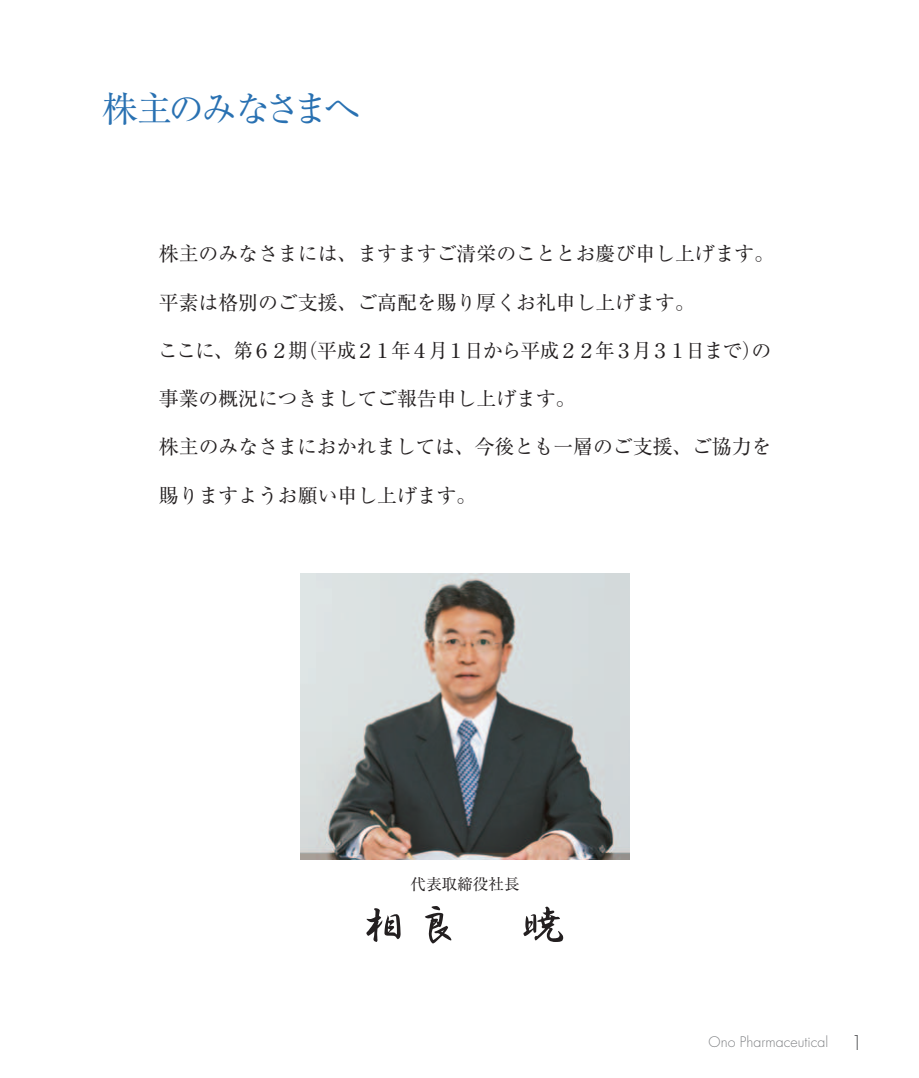
<style>
.page{position:relative;width:919px;height:1078px;background:#fff}
.page>*{position:absolute;margin:0;border:0;box-sizing:border-box;transform-origin:0 0}
.t1{font:35.4px "Ryumin Pro Regular 90 pv RKSJ H";letter-spacing:-.1em;color:#2971b2}
.t2{font:19.8px "Ryumin Pro Regular 90 pv RKSJ H";color:#231f20}
.t3{font:19.8px "Ryumin Pro Regular 90 pv RKSJ H";letter-spacing:-.065em;color:#231f20}
.t4{font:15.6px "Ryumin Pro Regular 90 pv RKSJ H";color:#231f20}
.t5{font:300 14.2px "Futura";color:#808285}
.s1{font-size:19.8px;color:#57585a}
</style>
<div class="page">
<img style="left:300px;top:573px;width:329px;height:286px">
<svg style="left:366px;top:908px;width:34px;height:33px"></svg>
<svg style="left:425px;top:906px;width:26px;height:37px"></svg>
<svg style="left:523px;top:906px;width:40px;height:35px"></svg>
<h1 class="t1" style="left:102px;top:95px;width:259px">株主のみなさまへ</h1>
<p class="t2" style="left:159px;top:246px;width:617px">株主のみなさまには、ますますご清栄のこととお慶び申し上げます。</p>
<p class="t2" style="left:159px;top:295px;width:537px">平素は格別のご支援、ご高配を賜り厚くお礼申し上げます。</p>
<p class="t3" style="left:158px;top:343px;width:614px">ここに、第６２期（平成２１年４月１日から平成２２年３月３１日まで）の</p>
<p class="t2" style="left:159px;top:391px;width:418px">事業の概況につきましてご報告申し上げます。</p>
<p class="t2" style="left:159px;top:439px;width:614px">株主のみなさまにおかれましては、今後とも一層のご支援、ご協力を</p>
<p class="t2" style="left:159px;top:487px;width:319px">賜りますようお願い申し上げます。</p>
<p class="t4" style="left:410px;top:878px;width:111px">代表取締役社長</p>
<p class="t5" style="left:708px;top:1035px;width:156px">Ono Pharmaceutical <span class="s1">1</span></p>
</div>
